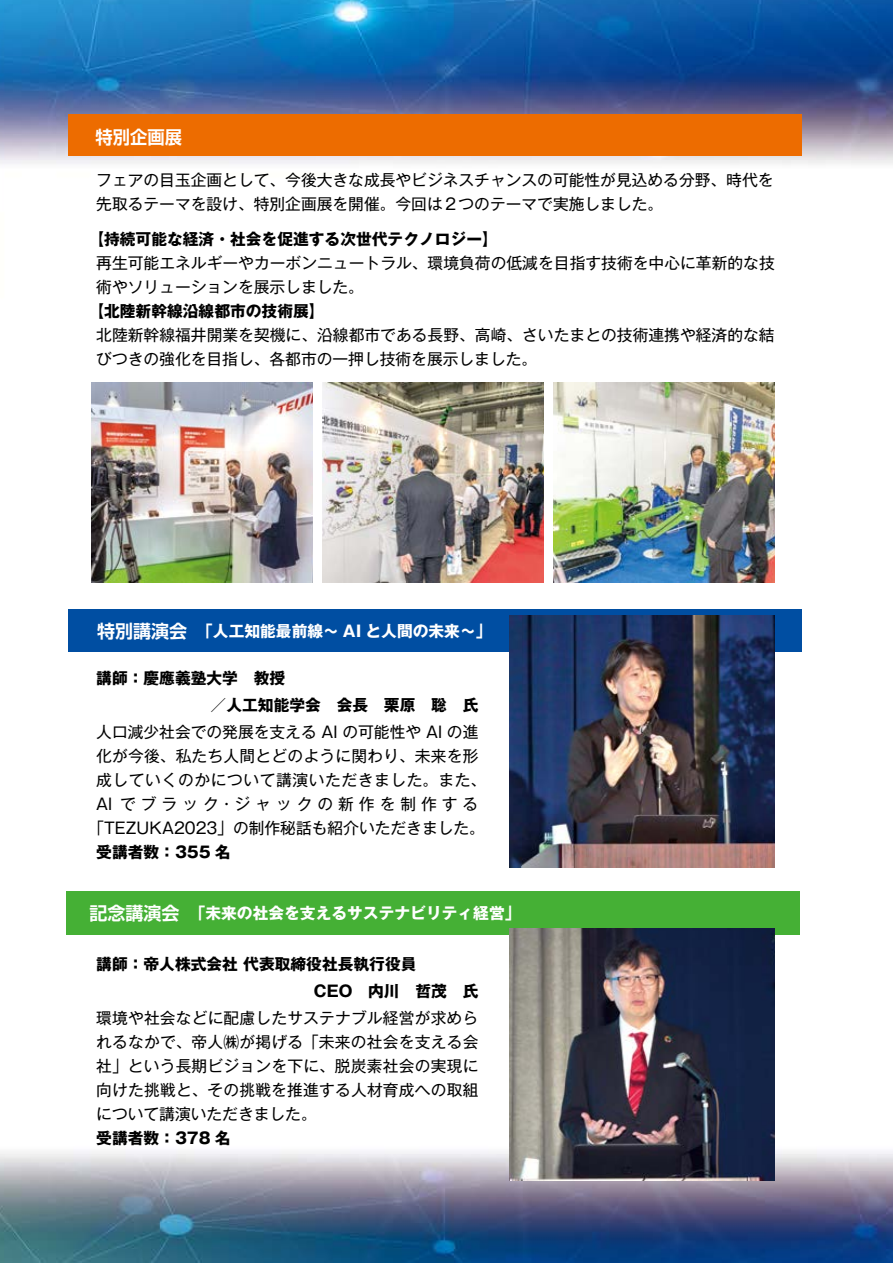
<style>
.page{position:relative;width:893px;height:1263px;background:#fff}
.page>*{position:absolute;margin:0;border:0;box-sizing:border-box;transform-origin:0 0}
.t1{font:700 18px "Shin Go Pro De";color:#fff}
.t2{font:700 18px "Shin Go Pro De";color:#fff;scale:.96 1}
.t3{font:15.75px/24px "Gothic MB101 Pr 6";color:#000}
.t4{font:700 15.75px/27px "Gothic MB101 Pr 6";color:#000}
.t5{font:700 15.75px "Gothic MB101 Pr 6";color:#fff}
.t6{font:15.75px "Gothic MB101 Pr 6";letter-spacing:.04em;color:#000}
.t7{font:15.75px "Gothic MB101 Pr 6";letter-spacing:.315em;color:#000}
.s1{font-family:"Gothic MB101 Pr 6";font-size:15.75px}
</style>
<div class="page">
<img style="left:0;top:0;width:893px;height:1263px">
<div style="left:68px;top:114px;width:733px;height:42px;background:#ed6c00"></div>
<div style="left:66px;top:891px;width:734px;height:44px;background:#45b035"></div>
<div style="left:68px;top:609px;width:733px;height:42px;background:#004ea2"></div>
<img style="left:510px;top:615px;width:265px;height:253px">
<img style="left:510px;top:928px;width:265px;height:253px">
<img style="left:553px;top:382px;width:222px;height:200px">
<img style="left:322px;top:382px;width:222px;height:200px">
<img style="left:91px;top:382px;width:222px;height:200px">
<p class="t2" style="left:96px;top:123px;width:92px">特別企画展</p>
<p class="t3" style="left:96px;top:167px;width:679px">フェアの目玉企画として、今後大きな成長やビジネスチャンスの可能性が見込める分野、時代を先取るテーマを設け、特別企画展を開催。今回は２つのテーマで実施しました。</p>
<p class="t4" style="left:88px;top:225px;width:411px">【持続可能な経済・社会を促進する次世代テクノロジー【</p>
<p class="t3" style="left:96px;top:250px;width:680px">再生可能エネルギーやカーボンニュートラル、環境負荷の低減を目指す技術を中心に革新的な技術やソリューションを展示しました。</p>
<p class="t4" style="left:88px;top:297px;width:238px">【北陸新幹線沿線都市の技術展【</p>
<p class="t3" style="left:96px;top:322px;width:680px">北陸新幹線福井開業を契機に、沿線都市である長野、高崎、さいたまとの技術連携や経済的な結びつきの強化を目指し、各都市の一押し技術を展示しました。</p>
<p class="t1" style="left:97px;top:616px;width:117px">特別講演会　<span class="s1">「</span></p>
<p class="t4" style="left:211px;top:664px;width:269px;text-indent:-114px">講師：慶應義塾大学　教授<br>／人工知能学会　会長　栗原　聡　氏</p>
<p class="t3" style="left:96px;top:719px;width:384px">人口減少社会での発展を支える AI の可能性や AI の進</p>
<p class="t3" style="left:96px;top:743px;width:384px">化が今後、私たち人間とどのように関わり、未来を形</p>
<p class="t6" style="left:96px;top:767px;width:391px">成していくのかについて講演いただきました。また、</p>
<p class="t7" style="left:120px;top:791px;width:360px">でブラック・ジャックの新作を制作する</p>
<p class="t5" style="left:213px;top:618px;width:280px">人工知能最前線～ AI と人間の未来~「</p>
<p class="t3" style="left:88px;top:791px;width:398px;text-indent:8px">AI<br>「TEZUKA2023」の制作秘話も紹介いただきました。</p>
<p class="t4" style="left:96px;top:838px;width:136px">受講者数：355 名</p>
<p class="t1" style="left:90px;top:898px;width:117px">記念講演会　<span class="s1">「</span></p>
<p class="t5" style="left:205px;top:900px;width:316px">未来の社会を支えるサステナビリティ経営「</p>
<p class="t4" style="left:314px;top:950px;width:166px;text-indent:-218px">講師：帝人株式会社代表取締役社長執行役員<br>CEO　内川　哲茂　氏</p>
<p class="t3" style="left:96px;top:1005px;width:384px;text-align:justify">環境や社会などに配慮したサステナブル経営が求められるなかで、帝人㈱が掲げる「未来の社会を支える会社」という長期ビジョンを下に、脱炭素社会の実現に向けた挑戦と、その挑戦を推進する人材育成への取組について講演いただきました。</p>
<p class="t4" style="left:96px;top:1124px;width:136px">受講者数：378 名</p>
</div>
